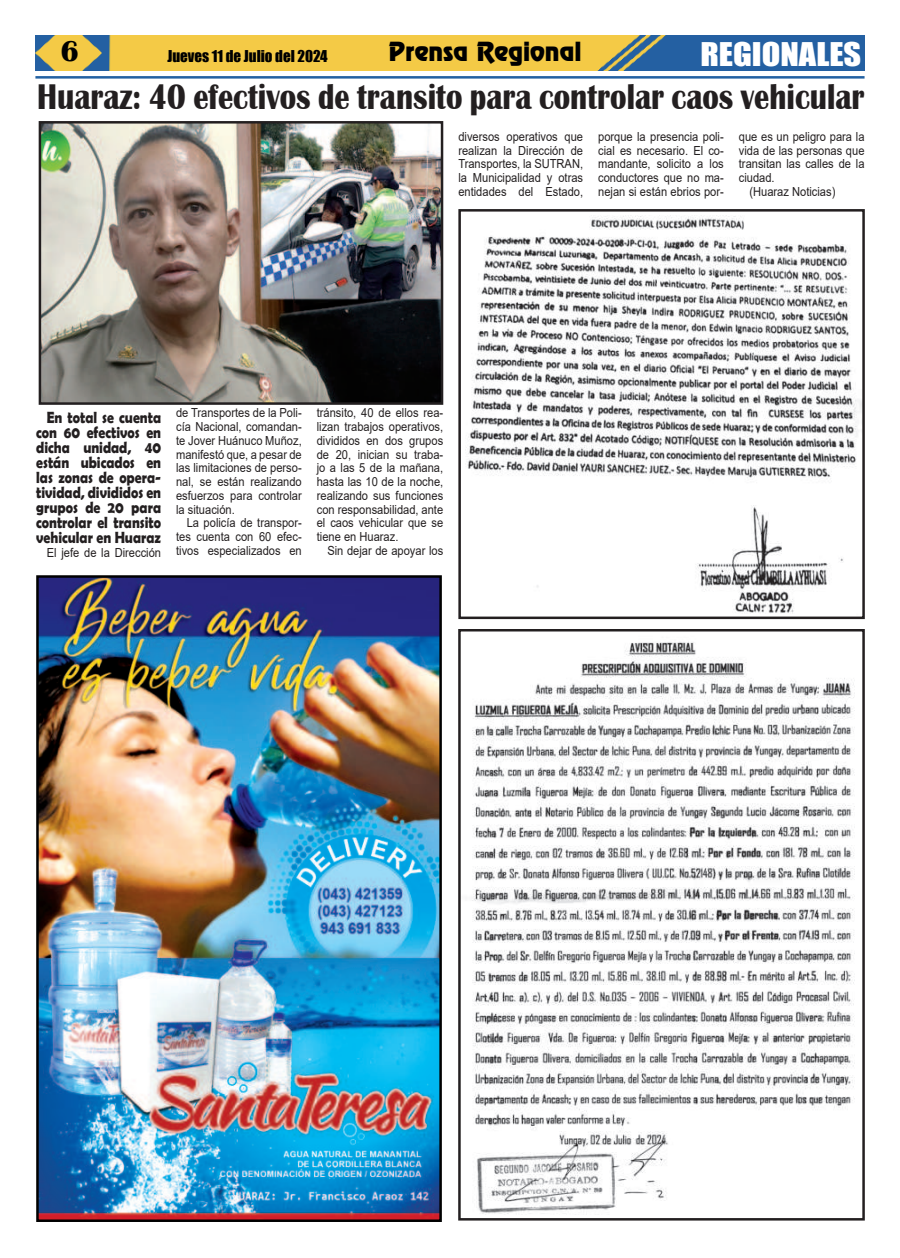
<style>
.page{position:relative;width:900px;height:1258px;background:#fff}
.page>*{position:absolute;margin:0;border:0;box-sizing:border-box;transform-origin:0 0}
.t1{font:700 36.75px "Britannic";color:#231f20;scale:.83 1}
.t2{font:30px "Impact";color:#fff;scale:1.14 1}
.t3{font:700 30px "Britannic";color:#000}
.t4{font:23.75px "Renfrew Normal";color:#000}
.t5{font:700 16.25px/15px "Berlin Sans FB Demi";color:#231f20;text-align:justify;scale:.85 1}
.t6{font:15px "Impact";color:#000}
.t7{font:12.5px/13.8px "Arial";color:#231f20;text-align:justify;scale:.89 1}
</style>
<div class="page">
<img style="left:35px;top:35px;width:830px;height:36px">
<hr style="left:35px;top:76px;width:830px;height:3px;background:#2361a2">
<img style="left:40px;top:579px;width:398px;height:639px">
<div style="left:36px;top:575px;width:406px;height:647px;border:3px solid #000"></div>
<img style="left:465px;top:215px;width:396px;height:398px">
<div style="left:458px;top:209px;width:407px;height:410px;border:3px solid #231f20"></div>
<img style="left:472px;top:642px;width:383px;height:573px">
<div style="left:458px;top:629px;width:407px;height:591px;border:3px solid #231f20"></div>
<img style="left:43px;top:125px;width:396px;height:276px">
<div style="left:39px;top:121px;width:404px;height:284px;border:3px solid #231f20"></div>
<h2 class="t3" style="left:61px;top:36px;width:20px">6</h2>
<p class="t6" style="left:167px;top:49px;width:162px">Jueves 11 de Julio del 2024</p>
<h3 class="t4" style="left:389px;top:41px;width:194px">Prensa Regional</h3>
<h2 class="t2" style="left:700px;top:40px;width:143px">REGIONALES</h2>
<h1 class="t1" style="left:37px;top:78px;width:998px">Huaraz: 40 efectivos de transito para controlar caos vehicular</h1>
<p class="t7" style="left:458px;top:131px;width:142px">diversos operativos que realizan la Dirección de Transportes, la SUTRAN, la Municipalidad y otras entidades del Estado,</p>
<p class="t7" style="left:598px;top:131px;width:143px">porque la presencia poli&shy;cial es necesario. El co&shy;mandante, solicito a los conductores que no ma&shy;nejan si están ebrios por-</p>
<p class="t7" style="left:739px;top:131px;width:143px">que es un peligro para la</p>
<p class="t7" style="left:739px;top:144px;width:143px">vida de las personas que</p>
<p class="t7" style="left:739px;top:158px;width:143px">transitan las calles de la</p>
<p class="t7" style="left:739px;top:172px;width:42px">ciudad.</p>
<p class="t7" style="left:749px;top:186px;width:98px">(Huaraz Noticias)</p>
<h3 class="t5" style="left:36px;top:410px;width:148px;text-indent:11px">En total se cuenta con 60 efectivos en dicha unidad, 40 están ubicados en las zonas de opera&shy;tividad, divididos en grupos de 20 para controlar el transito vehicular en Huaraz</h3>
<p class="t7" style="left:47px;top:547px;width:130px">El jefe de la Dirección</p>
<p class="t7" style="left:176px;top:407px;width:143px">de Transportes de la Poli&shy;cía Nacional, comandan&shy;te Jover Huánuco Muñoz, manifestó que, a pesar de las limitaciones de perso&shy;nal, se están realizando esfuerzos para controlar la situación.</p>
<p class="t7" style="left:176px;top:517px;width:143px;text-indent:11px">La policía de transpor&shy;tes cuenta con 60 efec&shy;tivos especializados en</p>
<p class="t7" style="left:317px;top:407px;width:144px">tránsito, 40 de ellos rea&shy;lizan trabajos operativos, divididos en dos grupos de 20, inician su traba&shy;jo a las 5 de la mañana, hasta las 10 de la noche, realizando sus funciones con responsabilidad, ante el caos vehicular que se tiene en Huaraz.</p>
<p class="t7" style="left:327px;top:545px;width:132px">Sin dejar de apoyar los</p>
</div>
